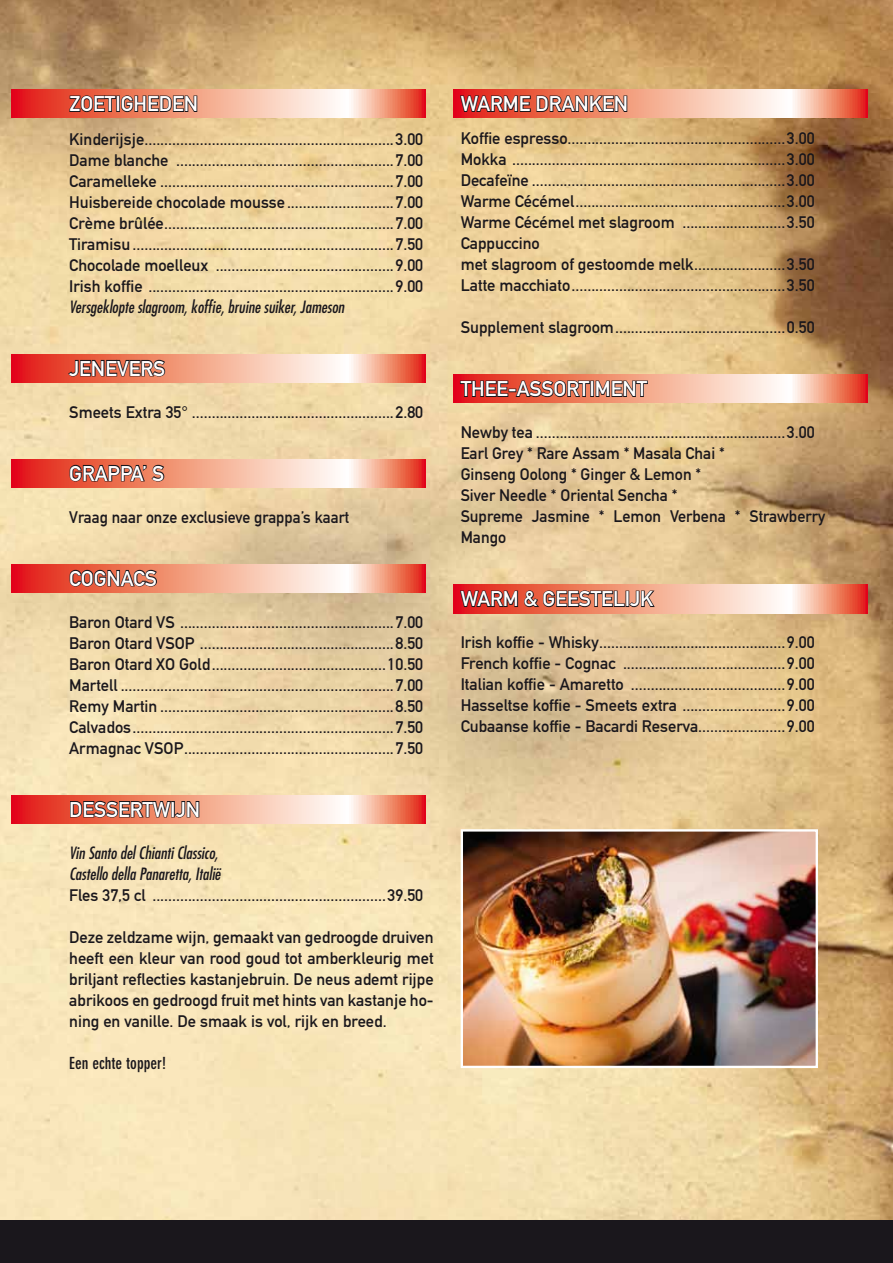
<style>
.page{position:relative;width:893px;height:1263px;background:#fff}
.page>*{position:absolute;margin:0;border:0;box-sizing:border-box;transform-origin:0 0}
.t1{font:21px "DIN Mittelschrift";color:#fff}
.t2{font:16.5px/21px "DIN Mittelschrift";color:#1a171c;text-align:justify}
.t3{font:italic condensed 16.5px/21px "Futura";color:#1a171c}
.t4{font:16.5px "DIN Mittelschrift";color:#1a171c;scale:.96 1}
.t5{font:700 condensed 16.5px "DIN Neuzeit Grotesk";color:#1a171c}
</style>
<div class="page">
<img style="left:0;top:0;width:893px;height:1220px">
<div style="left:0;top:1220px;width:893px;height:43px;background:#1a171c"></div>
<img style="left:464px;top:832px;width:351px;height:233px">
<div style="left:461px;top:829px;width:357px;height:239px;border:2px solid #fff"></div>
<svg style="left:11px;top:89px;width:414px;height:29px;background:#f29a88"></svg>
<svg style="left:454px;top:89px;width:413px;height:29px;background:#f6b9a6"></svg>
<svg style="left:454px;top:375px;width:413px;height:28px;background:#f5af9d"></svg>
<svg style="left:454px;top:585px;width:413px;height:28px;background:#f6bbaa"></svg>
<svg style="left:11px;top:354px;width:414px;height:29px;background:#f29c8a"></svg>
<svg style="left:11px;top:459px;width:414px;height:29px;background:#f29c8a"></svg>
<svg style="left:11px;top:564px;width:414px;height:28px;background:#f29c8a"></svg>
<svg style="left:11px;top:795px;width:414px;height:28px;background:#f39f90"></svg>
<svg style="left:69px;top:95px;width:129px;height:18px;background:#834739"></svg>
<svg style="left:67px;top:359px;width:99px;height:23px;background:#9c4b39"></svg>
<svg style="left:68px;top:459px;width:97px;height:23px;background:#a34f3c"></svg>
<svg style="left:68px;top:564px;width:90px;height:23px;background:#9f4b39"></svg>
<svg style="left:69px;top:794px;width:131px;height:32px;background:#b36850"></svg>
<svg style="left:459px;top:89px;width:169px;height:32px;background:#b05440"></svg>
<svg style="left:459px;top:375px;width:190px;height:23px;background:#9e483a"></svg>
<svg style="left:459px;top:584px;width:197px;height:32px;background:#b55a47"></svg>
<p class="t1" style="left:69px;top:92px;width:130px">ZOETIGHEDEN</p>
<p class="t2" style="left:69px;top:128px;width:356px">Kinderijsje...............................................................3.00<br>Dame blanche .......................................................7.00<br>Caramelleke ...........................................................7.00<br>Huisbereide chocolade mousse...........................7.00<br>Crème brûlée..........................................................7.00<br>Tiramisu ..................................................................7.50<br>Chocolade moelleux .............................................9.00<br>Irish koffie ..............................................................9.00</p>
<p class="t3" style="left:69px;top:296px;width:277px">Versgeklopte slagroom, koffie, bruine suiker, Jameson</p>
<p class="t1" style="left:69px;top:356px;width:98px">JENEVERS</p>
<p class="t2" style="left:69px;top:401px;width:356px">Smeets Extra 35° ...................................................2.80</p>
<p class="t1" style="left:69px;top:461px;width:97px">GRAPPA’ S</p>
<p class="t4" style="left:69px;top:507px;width:293px">Vraag naar onze exclusieve grappa’s kaart</p>
<p class="t1" style="left:69px;top:566px;width:89px">COGNACS</p>
<p class="t2" style="left:69px;top:611px;width:356px">Baron Otard VS ......................................................7.00<br>Baron Otard VSOP .................................................8.50<br>Baron Otard XO Gold............................................10.50<br>Martell .....................................................................7.00<br>Remy Martin ...........................................................8.50<br>Calvados..................................................................7.50<br>Armagnac VSOP.....................................................7.50</p>
<p class="t1" style="left:69px;top:797px;width:132px">DESSERTWIJN</p>
<p class="t3" style="left:69px;top:842px;width:153px">Vin Santo del Chianti Classico,<br>Castello della Panaretta, Italië</p>
<p class="t2" style="left:69px;top:884px;width:356px">Fles 37,5 cl ...........................................................39.50</p>
<p class="t2" style="left:69px;top:926px;width:366px">Deze zeldzame wijn, gemaakt van gedroogde druiven heeft een kleur van rood goud tot amberkleurig met briljant reflecties kastanjebruin. De neus ademt rijpe abrikoos en gedroogd fruit met hints van kastanje ho&shy;ning en vanille. De smaak is vol, rijk en breed.</p>
<p class="t5" style="left:69px;top:1053px;width:98px">Een echte topper!</p>
<p class="t1" style="left:461px;top:92px;width:169px">WARME DRANKEN</p>
<p class="t2" style="left:461px;top:128px;width:356px;text-align:left">Koffie espresso.......................................................3.00<br>Mokka .....................................................................3.00<br>Decafeïne ................................................................3.00<br>Warme Cécémel.....................................................3.00<br>Warme Cécémel met slagroom ..........................3.50<br>Cappuccino<br>met slagroom of gestoomde melk.......................3.50<br>Latte macchiato......................................................3.50</p>
<p class="t2" style="left:461px;top:317px;width:356px">Supplement slagroom...........................................0.50</p>
<p class="t1" style="left:461px;top:377px;width:188px">THEE-ASSORTIMENT</p>
<p class="t2" style="left:461px;top:422px;width:366px;text-align:left">Newby tea ...............................................................3.00<br>Earl Grey * Rare Assam * Masala Chai *<br>Ginseng Oolong * Ginger &amp; Lemon *<br>Siver Needle * Oriental Sencha *<br>Supreme Jasmine * Lemon Verbena * Strawberry Mango</p>
<p class="t1" style="left:461px;top:587px;width:194px">WARM &amp; GEESTELIJK</p>
<p class="t2" style="left:461px;top:632px;width:356px">Irish koffie - Whisky...............................................9.00<br>French koffie - Cognac .........................................9.00<br>Italian koffie - Amaretto .......................................9.00<br>Hasseltse koffie - Smeets extra ..........................9.00<br>Cubaanse koffie - Bacardi Reserva......................9.00</p>
</div>
